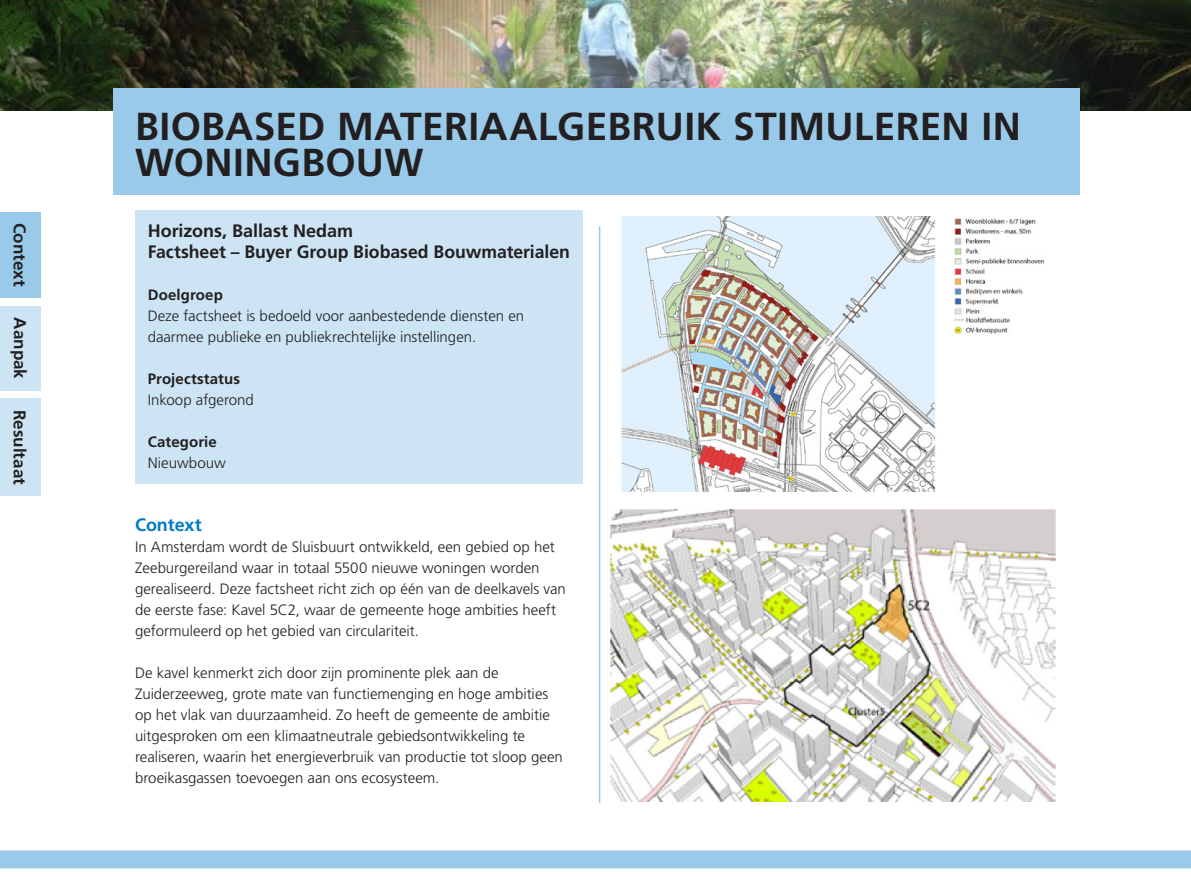
<style>
.page{position:relative;width:1191px;height:893px;background:#fff}
.page>*{position:absolute;margin:0;border:0;box-sizing:border-box;transform-origin:0 0}
.t1{font:700 39px/36px "Frutiger LT Std";letter-spacing:.005em;color:#231f20}
.t2{font:700 18px/21px "Frutiger LT Std";color:#231f20}
.t3{font:700 18px "Frutiger LT Std";letter-spacing:-.005em;color:#007bc7}
.t4{font:700 16.95px "Frutiger LT Std";letter-spacing:-.005em;color:#231f20}
.t5{font:300 15px/21px "Frutiger LT Std";color:#231f20}
.t6{font:700 15px "Frutiger LT Std";letter-spacing:.005em;color:#231f20}
</style>
<div class="page">
<img style="left:0;top:0;width:1191px;height:111px">
<div style="left:114px;top:88px;width:966px;height:107px;background:#99cae9"></div>
<div style="left:0;top:850px;width:1191px;height:18px;background:#99cae9"></div>
<hr style="left:599px;top:226px;width:1px;height:577px;background:#99cae9">
<div style="left:135px;top:210px;width:448px;height:44px;background:#cce4f4"></div>
<div style="left:135px;top:231px;width:448px;height:44px;background:#cce4f4"></div>
<div style="left:135px;top:255px;width:448px;height:40px;background:#cce4f4"></div>
<div style="left:135px;top:276px;width:448px;height:40px;background:#cce4f4"></div>
<div style="left:135px;top:297px;width:448px;height:61px;background:#cce4f4"></div>
<div style="left:135px;top:339px;width:448px;height:40px;background:#cce4f4"></div>
<div style="left:135px;top:360px;width:448px;height:40px;background:#cce4f4"></div>
<div style="left:135px;top:381px;width:448px;height:40px;background:#cce4f4"></div>
<div style="left:135px;top:402px;width:448px;height:40px;background:#cce4f4"></div>
<div style="left:135px;top:423px;width:448px;height:40px;background:#cce4f4"></div>
<div style="left:135px;top:444px;width:448px;height:40px;background:#cce4f4"></div>
<img style="left:621px;top:216px;width:423px;height:276px">
<img style="left:611px;top:510px;width:445px;height:291px">
<div style="left:0;top:306px;width:40px;height:85px;background:#cce4f4"></div>
<div style="left:0;top:398px;width:40px;height:98px;background:#cce4f4"></div>
<div style="left:0;top:212px;width:40px;height:85px;background:#99cae9"></div>
<p class="t4" style="left:30px;top:223px;width:65px;rotate:90deg">Context</p>
<p class="t4" style="left:30px;top:317px;width:63px;rotate:90deg">Aanpak</p>
<p class="t4" style="left:30px;top:410px;width:76px;rotate:90deg">Resultaat</p>
<h1 class="t1" style="left:135px;top:108px;width:887px">BIOBASED MATERIAALGEBRUIK STIMULEREN IN<br>WONINGBOUW</h1>
<p class="t2" style="left:148px;top:220px;width:424px">Horizons, Ballast Nedam<br>Factsheet – Buyer Group Biobased Bouwmaterialen</p>
<p class="t6" style="left:148px;top:286px;width:77px">Doelgroep</p>
<p class="t5" style="left:148px;top:305px;width:378px">Deze factsheet is bedoeld voor aanbestedende diensten en daarmee publieke en publiekrechtelijke instellingen.</p>
<p class="t6" style="left:148px;top:370px;width:94px">Projectstatus</p>
<p class="t5" style="left:148px;top:389px;width:108px">Inkoop afgerond</p>
<p class="t6" style="left:148px;top:433px;width:71px">Categorie</p>
<p class="t5" style="left:148px;top:452px;width:79px">Nieuwbouw</p>
<p class="t3" style="left:135px;top:514px;width:68px">Context</p>
<p class="t5" style="left:135px;top:536px;width:432px">In Amsterdam wordt de Sluisbuurt ontwikkeld, een gebied op het Zeeburgereiland waar in totaal 5500 nieuwe woningen worden gerealiseerd. Deze factsheet richt zich op één van de deelkavels van de eerste fase: Kavel 5C2, waar de gemeente hoge ambities heeft geformuleerd op het gebied van circulariteit.</p>
<p class="t5" style="left:135px;top:662px;width:429px">De kavel kenmerkt zich door zijn prominente plek aan de Zuiderzeeweg, grote mate van functiemenging en hoge ambities op het vlak van duurzaamheid. Zo heeft de gemeente de ambitie uitgesproken om een klimaatneutrale gebiedsontwikkeling te realiseren, waarin het energieverbruik van productie tot sloop geen broeikasgassen toevoegen aan ons ecosysteem.</p>
</div>
